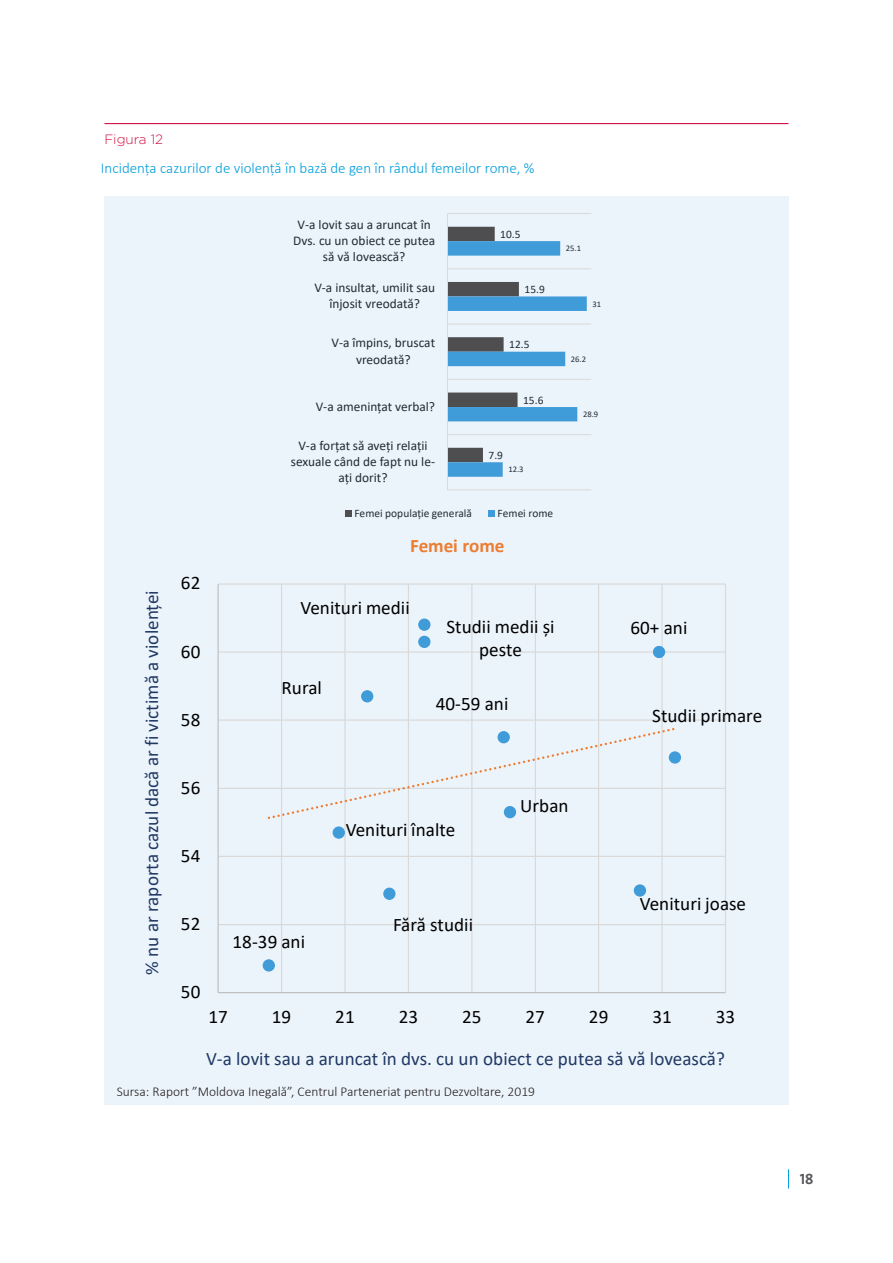
<style>
.page{position:relative;width:893px;height:1263px;background:#fff}
.page>*{position:absolute;margin:0;border:0;box-sizing:border-box;transform-origin:0 0}
.t1{font:19.05px/23.2px "Calibri";color:#000;text-align:center}
.t2{font:19.05px "Calibri";color:#203864}
.t3{font:700 19.05px "Calibri";letter-spacing:-.005em;color:#ed7d31}
.t4{font:300 15px "Calibri";color:#009ddc}
.t5{font:15px "The Sans Bold Caps";color:#58595b}
.t6{font:300 13.5px "Calibri";color:#231f20}
.t7{font:300 13.5px "Gotham";color:#d31245}
.t8{font:13.35px/16.2px "Calibri";color:#222a35;text-align:center}
.t9{font:11.4px "Calibri";color:#222a35}
.t10{font:8.55px "Calibri";color:#222a35}
</style>
<div class="page">
<svg style="left:788px;top:1169px;width:1px;height:19px"></svg>
<div style="left:104px;top:196px;width:684px;height:909px;background:#ecf4fb"></div>
<hr style="left:104px;top:123px;width:684px;height:1px;background:#d31245">
<hr style="left:447px;top:213px;width:144px;height:1px;background:#d9d9d9">
<hr style="left:447px;top:268px;width:144px;height:1px;background:#d9d9d9">
<hr style="left:447px;top:324px;width:144px;height:1px;background:#d9d9d9">
<hr style="left:447px;top:379px;width:144px;height:1px;background:#d9d9d9">
<hr style="left:447px;top:434px;width:144px;height:1px;background:#d9d9d9">
<hr style="left:447px;top:489px;width:144px;height:1px;background:#d9d9d9">
<svg style="left:448px;top:227px;width:139px;height:250px"></svg>
<hr style="left:447px;top:213px;width:1px;height:277px;background:#d9d9d9">
<div style="left:345px;top:510px;width:7px;height:7px;background:#4e4e50"></div>
<div style="left:489px;top:510px;width:6px;height:7px;background:#409bd9"></div>
<hr style="left:218px;top:924px;width:507px;height:1px;background:#d9d9d9">
<hr style="left:218px;top:856px;width:507px;height:1px;background:#d9d9d9">
<hr style="left:218px;top:788px;width:507px;height:1px;background:#d9d9d9">
<hr style="left:218px;top:719px;width:507px;height:2px;background:#d9d9d9">
<hr style="left:218px;top:651px;width:507px;height:2px;background:#d9d9d9">
<hr style="left:218px;top:583px;width:507px;height:2px;background:#d9d9d9">
<hr style="left:281px;top:584px;width:1px;height:409px;background:#d9d9d9">
<hr style="left:344px;top:584px;width:2px;height:409px;background:#d9d9d9">
<hr style="left:408px;top:584px;width:1px;height:409px;background:#d9d9d9">
<hr style="left:471px;top:584px;width:1px;height:409px;background:#d9d9d9">
<hr style="left:535px;top:584px;width:1px;height:409px;background:#d9d9d9">
<hr style="left:598px;top:584px;width:1px;height:409px;background:#d9d9d9">
<hr style="left:661px;top:584px;width:2px;height:409px;background:#d9d9d9">
<hr style="left:725px;top:584px;width:1px;height:409px;background:#d9d9d9">
<hr style="left:217px;top:584px;width:2px;height:409px;background:#bfbfbf">
<hr style="left:218px;top:992px;width:507px;height:1px;background:#bfbfbf">
<div style="left:263px;top:960px;width:11px;height:11px;background:#409bd9;border-radius:50%"></div>
<div style="left:263px;top:959px;width:12px;height:12px;border:1px solid #409bd9;border-radius:50%"></div>
<div style="left:653px;top:646px;width:12px;height:11px;background:#409bd9;border-radius:50%"></div>
<div style="left:653px;top:646px;width:12px;height:12px;border:1px solid #409bd9;border-radius:50%"></div>
<div style="left:384px;top:888px;width:11px;height:11px;background:#409bd9;border-radius:50%"></div>
<div style="left:383px;top:888px;width:13px;height:12px;border:1px solid #409bd9;border-radius:50%"></div>
<div style="left:669px;top:752px;width:11px;height:11px;background:#409bd9;border-radius:50%"></div>
<div style="left:669px;top:751px;width:12px;height:13px;border:1px solid #409bd9;border-radius:50%"></div>
<div style="left:419px;top:619px;width:11px;height:11px;background:#409bd9;border-radius:50%"></div>
<div style="left:418px;top:618px;width:12px;height:13px;border:1px solid #409bd9;border-radius:50%"></div>
<div style="left:634px;top:885px;width:11px;height:11px;background:#409bd9;border-radius:50%"></div>
<div style="left:634px;top:884px;width:12px;height:13px;border:1px solid #409bd9;border-radius:50%"></div>
<div style="left:419px;top:636px;width:11px;height:11px;background:#409bd9;border-radius:50%"></div>
<div style="left:418px;top:636px;width:12px;height:12px;border:1px solid #409bd9;border-radius:50%"></div>
<div style="left:333px;top:827px;width:11px;height:11px;background:#409bd9;border-radius:50%"></div>
<div style="left:333px;top:826px;width:12px;height:13px;border:1px solid #409bd9;border-radius:50%"></div>
<div style="left:362px;top:691px;width:11px;height:11px;background:#409bd9;border-radius:50%"></div>
<div style="left:361px;top:690px;width:12px;height:12px;border:1px solid #409bd9;border-radius:50%"></div>
<svg style="left:267px;top:726px;width:411px;height:95px"></svg>
<p class="t7" style="left:104px;top:132px;width:60px">Figura 12</p>
<p class="t4" style="left:101px;top:159px;width:435px">Incidența cazurilor de violență în bază de gen în rândul femeilor rome, %</p>
<p class="t8" style="left:293px;top:216px;width:143px">V-a lovit sau a aruncat în<br>Dvs. cu un obiect ce putea să vă lovească?</p>
<p class="t8" style="left:314px;top:279px;width:122px">V-a insultat, umilit sau înjosit vreodată?</p>
<p class="t8" style="left:332px;top:334px;width:105px">V-a împins, bruscat vreodată?</p>
<p class="t8" style="left:316px;top:398px;width:121px">V-a amenințat verbal?</p>
<p class="t8" style="left:291px;top:437px;width:146px">V-a forțat să aveți relații sexuale când de fapt nu le&shy;ați dorit?</p>
<p class="t9" style="left:354px;top:505px;width:119px">Femei populație generală</p>
<p class="t9" style="left:498px;top:505px;width:57px">Femei rome</p>
<p class="t9" style="left:500px;top:226px;width:22px">10.5</p>
<p class="t9" style="left:524px;top:281px;width:22px">15.9</p>
<p class="t9" style="left:509px;top:337px;width:22px">12.5</p>
<p class="t9" style="left:523px;top:392px;width:22px">15.6</p>
<p class="t9" style="left:489px;top:447px;width:16px">7.9</p>
<p class="t10" style="left:508px;top:464px;width:17px">12.3</p>
<h1 class="t3" style="left:410px;top:532px;width:96px">Femei rome</h1>
<p class="t10" style="left:566px;top:242px;width:17px">25.1</p>
<p class="t10" style="left:592px;top:298px;width:10px">31</p>
<p class="t10" style="left:571px;top:353px;width:17px">26.2</p>
<p class="t10" style="left:583px;top:408px;width:17px">28.9</p>
<h1 class="t2" style="left:139px;top:974px;width:386px;rotate:-90deg">% nu ar raporta cazul dacă ar fi victimă a violenței</h1>
<h1 class="t1" style="left:181px;top:571px;width:21px">62</h1>
<h1 class="t1" style="left:181px;top:639px;width:21px">60</h1>
<h1 class="t1" style="left:181px;top:707px;width:21px">58</h1>
<h1 class="t1" style="left:181px;top:775px;width:21px">56</h1>
<h1 class="t1" style="left:181px;top:843px;width:21px">54</h1>
<h1 class="t1" style="left:181px;top:911px;width:21px">52</h1>
<h1 class="t1" style="left:181px;top:980px;width:21px">50</h1>
<h1 class="t1" style="left:300px;top:595px;width:111px">Venituri medii</h1>
<h1 class="t1" style="left:282px;top:675px;width:42px">Rural</h1>
<h1 class="t1" style="left:446px;top:614px;width:110px">Studii medii și peste</h1>
<h1 class="t1" style="left:436px;top:691px;width:74px">40-59 ani</h1>
<h1 class="t1" style="left:520px;top:794px;width:50px">Urban</h1>
<h1 class="t1" style="left:346px;top:818px;width:111px">Venituri înalte</h1>
<h1 class="t1" style="left:233px;top:929px;width:74px">18-39 ani</h1>
<h1 class="t1" style="left:393px;top:913px;width:82px">Fără studii</h1>
<h1 class="t1" style="left:630px;top:616px;width:58px">60+ ani</h1>
<h1 class="t1" style="left:652px;top:703px;width:112px">Studii primare</h1>
<h1 class="t1" style="left:640px;top:891px;width:108px">Venituri joase</h1>
<h1 class="t1" style="left:208px;top:1004px;width:21px">17</h1>
<h1 class="t1" style="left:272px;top:1004px;width:21px">19</h1>
<h1 class="t1" style="left:335px;top:1004px;width:21px">21</h1>
<h1 class="t1" style="left:399px;top:1004px;width:21px">23</h1>
<h1 class="t1" style="left:462px;top:1004px;width:21px">25</h1>
<h1 class="t1" style="left:526px;top:1004px;width:21px">27</h1>
<h1 class="t1" style="left:589px;top:1004px;width:21px">29</h1>
<h1 class="t1" style="left:652px;top:1004px;width:21px">31</h1>
<h1 class="t1" style="left:716px;top:1004px;width:21px">33</h1>
<h1 class="t2" style="left:206px;top:1045px;width:520px">V-a lovit sau a aruncat în dvs. cu un obiect ce putea să vă lovească?</h1>
<p class="t6" style="left:117px;top:1083px;width:420px">Sursa: Raport ”Moldova Inegală”, Centrul Parteneriat pentru Dezvoltare, 2019</p>
<p class="t5" style="left:800px;top:1166px;width:15px">18</p>
</div>
